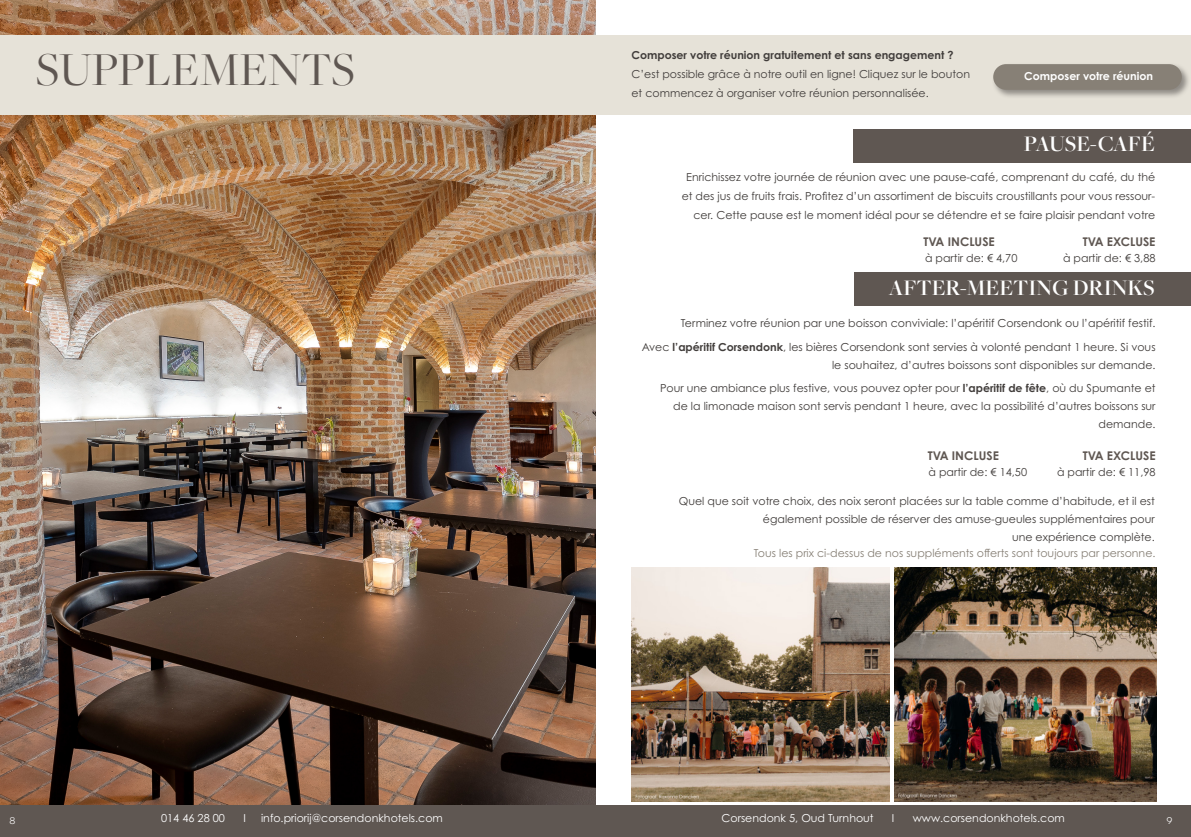
<style>
.page{position:relative;width:1191px;height:837px;background:#fff}
.page>*{position:absolute;margin:0;border:0;box-sizing:border-box;transform-origin:0 0}
.t1{font:49px "Freight Big Pro";color:#5f5752}
.t2{font:600 23px "Freight Big Pro";color:#fff}
.t3{font:700 12px "Century Gothic Pro";color:#5f5752}
.t4{font:12px "Novecentosanswide";color:#fff}
.t5{font:11px/19px "Century Gothic Pro";color:#413d3b;text-align:right}
.t6{font:11px "Century Gothic Pro";color:#fff}
.t7{font:11px "Century Gothic Pro";color:#878076}
.t8{font:700 11px "Century Gothic Pro";color:#413d3b}
.t9{font:700 11px "Century Gothic Pro";color:#fff}
.s1{font-weight:700}
</style>
<div class="page">
<img style="left:0;top:0;width:595px;height:805px">
<div style="left:0;top:35px;width:1191px;height:80px;background:#e6e2d8"></div>
<div style="left:0;top:805px;width:1191px;height:31px;background:#5f5752"></div>
<div style="left:853px;top:129px;width:338px;height:33px;background:#5f5752"></div>
<div style="left:854px;top:272px;width:337px;height:33px;background:#5f5752"></div>
<div style="left:992px;top:63px;width:199px;height:36px;background:#413d3b;opacity:.53"></div>
<div style="left:993px;top:64px;width:188px;height:26px;background:#878076;border-radius:13px"></div>
<img style="left:632px;top:567px;width:258px;height:234px">
<img style="left:894px;top:567px;width:262px;height:234px">
<h1 class="t1" style="left:35px;top:37px;width:321px">SUPPLEMENTS</h1>
<p class="t4" style="left:10px;top:812px;width:7px">8</p>
<p class="t6" style="left:161px;top:811px;width:65px">014 46 28 00</p>
<p class="t6" style="left:243px;top:811px;width:4px">I</p>
<p class="t6" style="left:261px;top:811px;width:183px">info.priorij@corsendonkhotels.com</p>
<p class="t8" style="left:631px;top:48px;width:324px">Composer votre réunion gratuitement et sans engagement ?</p>
<p class="t5" style="left:631px;top:64px;width:340px;text-align:left">C’est possible grâce à notre outil en ligne! Cliquez sur le bouton et commencez à organiser votre réunion personnalisée.</p>
<p class="t9" style="left:1024px;top:69px;width:130px">Composer votre réunion</p>
<h2 class="t2" style="left:1024px;top:129px;width:132px">PAUSE-CAFÉ</h2>
<p class="t5" style="left:681px;top:167px;width:475px">Enrichissez votre journée de réunion avec une pause-café, comprenant du café, du thé et des jus de fruits frais. Profitez d’un assortiment de biscuits croustillants pour vous ressour&shy;cer. Cette pause est le moment idéal pour se détendre et se faire plaisir pendant votre</p>
<p class="t3" style="left:923px;top:234px;width:73px">TVA INCLUSE</p>
<p class="t3" style="left:1082px;top:234px;width:74px">TVA EXCLUSE</p>
<p class="t5" style="left:925px;top:248px;width:94px">à partir de: € 4,70</p>
<p class="t5" style="left:1063px;top:248px;width:94px">à partir de: € 3,88</p>
<h2 class="t2" style="left:888px;top:272px;width:268px">AFTER-MEETING DRINKS</h2>
<p class="t5" style="left:642px;top:311px;width:515px;line-height:23.7px">Terminez votre réunion par une boisson conviviale: l’apéritif Corsendonk ou l’apéritif festif.<br>Avec <span class="s1">l’apéritif Corsendonk</span>, les bières Corsendonk sont servies à volonté pendant 1 heure. Si vous</p>
<p class="t5" style="left:660px;top:352px;width:497px;line-height:23.7px">le souhaitez, d’autres boissons sont disponibles sur demande.<br>Pour une ambiance plus festive, vous pouvez opter pour <span class="s1">l’apéritif de fête</span>, où du Spumante et</p>
<p class="t5" style="left:673px;top:397px;width:484px;line-height:18px">de la limonade maison sont servis pendant 1 heure, avec la possibilité d’autres boissons sur demande.</p>
<p class="t3" style="left:927px;top:448px;width:73px">TVA INCLUSE</p>
<p class="t3" style="left:1082px;top:448px;width:74px">TVA EXCLUSE</p>
<p class="t5" style="left:928px;top:462px;width:100px">à partir de: € 14,50</p>
<p class="t5" style="left:1057px;top:462px;width:100px">à partir de: € 11,98</p>
<p class="t5" style="left:679px;top:491px;width:477px;line-height:18px">Quel que soit votre choix, des noix seront placées sur la table comme d’habitude, et il est également possible de réserver des amuse-gueules supplémentaires pour<br>une expérience complète.</p>
<p class="t7" style="left:754px;top:545px;width:403px">Tous les prix ci-dessus de nos suppléments offerts sont toujours par personne.</p>
<p class="t6" style="left:721px;top:811px;width:154px">Corsendonk 5, Oud Turnhout</p>
<p class="t6" style="left:892px;top:811px;width:4px">I</p>
<p class="t6" style="left:912px;top:811px;width:154px">www.corsendonkhotels.com</p>
<p class="t4" style="left:1166px;top:812px;width:8px">9</p>
</div>
